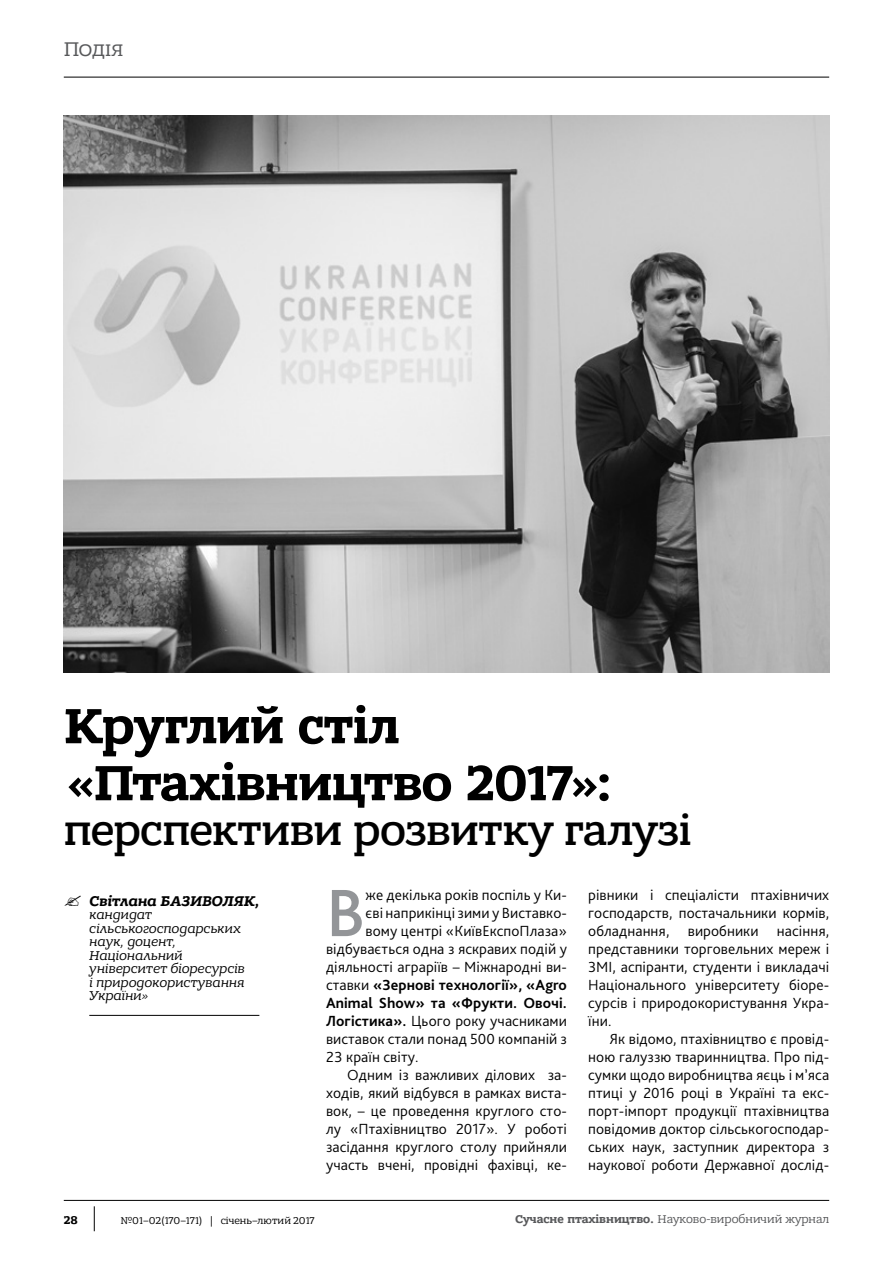
<style>
.page{position:relative;width:893px;height:1263px;background:#fff}
.page>*{position:absolute;margin:0;border:0;box-sizing:border-box;transform-origin:0 0}
.t1{font:500 70.05px "Bliss Pro";color:#939598}
.t2{font:700 52.5px/57px "Bandera Pro";letter-spacing:-.02em;color:#000}
.t3{font:500 44.85px "Bandera Pro";letter-spacing:-.025em;color:#000}
.t4{font:21px "Bandera Pro";color:#58595b}
.t5{font:300 15.3px/18px "Bliss Pro";letter-spacing:.005em;color:#000;text-align:justify}
.t6{font:700 15.3px "Bliss Pro";letter-spacing:.005em;color:#000}
.t7{font:italic 700 15px "Bandera Pro";letter-spacing:-.005em;color:#000}
.t8{font:italic 13.5px/13.5px "Bandera Pro";letter-spacing:.005em;color:#000}
.t9{font:12px "Bandera Pro";color:#58595b}
.t10{font:700 12px "Bandera Pro";color:#000}
.t11{font:10.5px "Bandera Pro";letter-spacing:-.005em;color:#000;scale:.87 1}
.s1{font-weight:300}
.s2{font-weight:700}
</style>
<div class="page">
<hr style="left:64px;top:77px;width:765px;height:1px;background:#000">
<hr style="left:64px;top:1200px;width:765px;height:1px;background:#000">
<svg style="left:94px;top:1206px;width:1px;height:25px"></svg>
<hr style="left:89px;top:1015px;width:170px;height:1px;background:#000">
<img style="left:64px;top:116px;width:765px;height:556px">
<h3 class="t4" style="left:64px;top:37px;width:61px">Подія</h3>
<h2 class="t2" style="left:64px;top:699px;width:551px">Круглий стіл «Птахівництво 2017»:</h2>
<h3 class="t3" style="left:64px;top:803px;width:629px">перспективи розвитку галузі</h3>
<p class="t7" style="left:89px;top:891px;width:172px">Світлана БАЗИВОЛЯК,</p>
<p class="t8" style="left:89px;top:908px;width:157px">кандидат сільськогосподарських наук, доцент,<br>Національний університет біоресурсів і природокористування<br>України»</p>
<h1 class="t1" style="left:326px;top:869px;width:41px">В</h1>
<p class="t5" style="left:366px;top:886px;width:203px">же декілька років поспіль у Ки-</p>
<p class="t5" style="left:588px;top:886px;width:242px">рівники і спеціалісти птахівничих господарств, постачальники кормів, обладнання, виробники насіння, представники торговельних мереж і ЗМІ, аспіранти, студенти і викладачі Національного університету біоре&shy;сурсів і природокористування Укра&shy;їни.</p>
<p class="t5" style="left:588px;top:1030px;width:242px;text-indent:21px">Як відомо, птахівництво є провід&shy;ною галуззю тваринництва. Про під&shy;сумки щодо виробництва яєць і м’яса птиці у 2016 році в Україні та екс&shy;порт-імпорт продукції птахівництва повідомив доктор сільськогосподар&shy;ських наук, заступник директора з наукової роботи Державної дослід-</p>
<p class="t5" style="left:366px;top:904px;width:203px">єві наприкінці зими у Виставко-</p>
<p class="t5" style="left:366px;top:922px;width:203px">вому центрі «КиївЕкспоПлаза»</p>
<p class="t5" style="left:326px;top:940px;width:242px">відбувається одна з яскравих подій у</p>
<p class="t5" style="left:326px;top:958px;width:242px">діяльності аграріїв – Міжнародні ви-</p>
<p class="t6" style="left:326px;top:975px;width:242px"><span class="s1">ставки</span> «Зернові технології», «Agro</p>
<p class="t6" style="left:326px;top:993px;width:242px">Animal Show» та «Фрукти. Овочі.</p>
<p class="t5" style="left:326px;top:1012px;width:242px"><span class="s2">Логістика».</span> Цього року учасниками</p>
<p class="t5" style="left:326px;top:1030px;width:242px">виставок стали понад 500 компаній з</p>
<p class="t5" style="left:326px;top:1048px;width:94px">23 країн світу.</p>
<p class="t5" style="left:347px;top:1066px;width:221px">Одним із важливих ділових за-</p>
<p class="t5" style="left:326px;top:1084px;width:242px">ходів, який відбувся в рамках виста-</p>
<p class="t5" style="left:326px;top:1102px;width:242px">вок, – це проведення круглого сто-</p>
<p class="t5" style="left:326px;top:1120px;width:242px">лу «Птахівництво 2017». У роботі</p>
<p class="t5" style="left:326px;top:1138px;width:242px">засідання круглого столу прийняли</p>
<p class="t5" style="left:326px;top:1156px;width:242px">участь вчені, провідні фахівці, ке-</p>
<p class="t10" style="left:64px;top:1212px;width:15px">28</p>
<p class="t11" style="left:121px;top:1214px;width:224px">№01–02(170–171) | січень–лютий 2017</p>
<p class="t9" style="left:515px;top:1212px;width:315px"><span class="s2">Сучасне птахівництво.</span> Науково-виробничий журнал</p>
</div>
